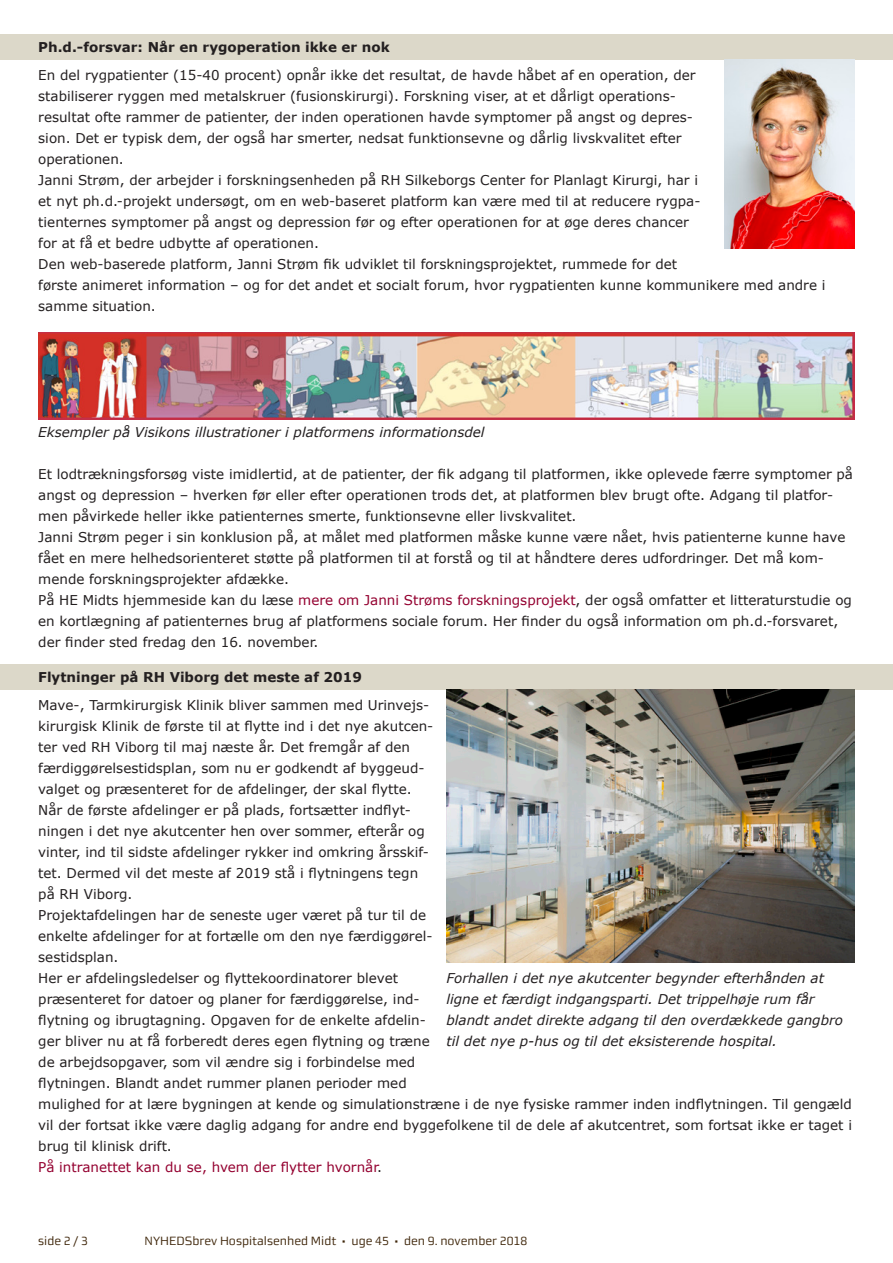
<style>
.page{position:relative;width:893px;height:1263px;background:#fff}
.page>*{position:absolute;margin:0;border:0;box-sizing:border-box;transform-origin:0 0}
.brod{font:13.5px/21px "Verdana";color:#231f20}
.billede{font:italic 13.5px/21px "Verdana";color:#231f20}
.overskrift{font:700 13.5px "Verdana";color:#231f20}
.brod-2{font:italic 13.5px "Verdana";color:#231f20}
.brod-3{font:13.5px "Verdana";color:#940130}
.t1{font:12px "midtsans";color:#3d2408}
.s1{color:#940130}
.s2{color:#231f20}
</style>
<div class="page">
<div style="left:0;top:664px;width:893px;height:25px;background:#dcd8c9"></div>
<div style="left:0;top:34px;width:893px;height:25px;background:#dcd8c9"></div>
<img style="left:724px;top:59px;width:131px;height:189px">
<img style="left:446px;top:689px;width:409px;height:273px">
<img style="left:38px;top:332px;width:817px;height:87px">
<p class="overskrift" style="left:38px;top:38px;width:353px">Ph.d.-forsvar: Når en rygoperation ikke er nok</p>
<p class="brod" style="left:38px;top:65px;width:659px">En del rygpatienter (15-40 procent) opnår ikke det resultat, de havde håbet af en operation, der stabiliserer ryggen med metalskruer (fusionskirurgi). Forskning viser, at et dårligt operations-</p>
<p class="brod" style="left:38px;top:107px;width:656px">resultat ofte rammer de patienter, der inden operationen havde symptomer på angst og depres&shy;sion. Det er typisk dem, der også har smerter, nedsat funktionsevne og dårlig livskvalitet efter operationen.</p>
<p class="brod" style="left:38px;top:170px;width:664px">Janni Strøm, der arbejder i forskningsenheden på RH Silkeborgs Center for Planlagt Kirurgi, har i et nyt ph.d.-projekt undersøgt, om en web-baseret platform kan være med til at reducere rygpa&shy;tienternes symptomer på angst og depression før og efter operationen for at øge deres chancer for at få et bedre udbytte af operationen.</p>
<p class="brod" style="left:38px;top:254px;width:789px">Den web-baserede platform, Janni Strøm fik udviklet til forskningsprojektet, rummede for det<br>første animeret information – og for det andet et socialt forum, hvor rygpatienten kunne kommunikere med andre i samme situation.</p>
<p class="brod-2" style="left:38px;top:423px;width:448px">Eksempler på Visikons illustrationer i platformens informationsdel</p>
<p class="brod" style="left:38px;top:464px;width:816px">Et lodtrækningsforsøg viste imidlertid, at de patienter, der fik adgang til platformen, ikke oplevede færre symptomer på angst og depression – hverken før eller efter operationen trods det, at platformen blev brugt ofte. Adgang til platfor&shy;men påvirkede heller ikke patienternes smerte, funktionsevne eller livskvalitet.</p>
<p class="brod" style="left:38px;top:527px;width:809px">Janni Strøm peger i sin konklusion på, at målet med platformen måske kunne være nået, hvis patienterne kunne have fået en mere helhedsorienteret støtte på platformen til at forstå og til at håndtere deres udfordringer. Det må kom&shy;mende forskningsprojekter afdække.</p>
<p class="brod" style="left:38px;top:590px;width:815px">På HE Midts hjemmeside kan du læse <span class="s1">mere om Janni Strøms forskningsprojekt</span>, der også omfatter et litteraturstudie og en kortlægning af patienternes brug af platformens sociale forum. Her finder du også information om ph.d.-forsvaret, der finder sted fredag den 16. november.</p>
<p class="overskrift" style="left:38px;top:668px;width:325px">Flytninger på RH Viborg det meste af 2019</p>
<p class="brod" style="left:38px;top:695px;width:397px">Mave-, Tarmkirurgisk Klinik bliver sammen med Urinvejs&shy;kirurgisk Klinik de første til at flytte ind i det nye akutcen&shy;ter ved RH Viborg til maj næste år. Det fremgår af den færdiggørelsestidsplan, som nu er godkendt af byggeud&shy;valget og præsenteret for de afdelinger, der skal flytte.</p>
<p class="brod" style="left:38px;top:800px;width:392px">Når de første afdelinger er på plads, fortsætter indflyt&shy;ningen i det nye akutcenter hen over sommer, efterår og vinter, ind til sidste afdelinger rykker ind omkring årsskif&shy;tet. Dermed vil det meste af 2019 stå i flytningens tegn på RH Viborg.</p>
<p class="brod" style="left:38px;top:905px;width:396px">Projektafdelingen har de seneste uger været på tur til de enkelte afdelinger for at fortælle om den nye færdiggørel&shy;sestidsplan.</p>
<p class="brod" style="left:38px;top:968px;width:815px">Her er afdelingsledelser og flyttekoordinatorer blevet<br>præsenteret for datoer og planer for færdiggørelse, ind-<br>flytning og ibrugtagning. Opgaven for de enkelte afdelin-<br>ger bliver nu at få forberedt deres egen flytning og træne<br>de arbejdsopgaver, som vil ændre sig i forbindelse med<br>flytningen. Blandt andet rummer planen perioder med<br>mulighed for at lære bygningen at kende og simulationstræne i de nye fysiske rammer inden indflytningen. Til gengæld vil der fortsat ikke være daglig adgang for andre end byggefolkene til de dele af akutcentret, som fortsat ikke er taget i brug til klinisk drift.</p>
<p class="brod-3" style="left:38px;top:1158px;width:345px">På intranettet kan du se, hvem der flytter hvornår<span class="s2">.</span></p>
<p class="billede" style="left:446px;top:968px;width:398px">Forhallen i det nye akutcenter begynder efterhånden at ligne et færdigt indgangsparti. Det trippelhøje rum får blandt andet direkte adgang til den overdækkede gangbro til det nye p-hus og til det eksisterende hospital.</p>
<p class="t1" style="left:38px;top:1234px;width:51px">side 2 / 3</p>
<p class="t1" style="left:145px;top:1234px;width:384px">NYHEDSbrev Hospitalsenhed Midt • uge 45 • den 9. november 2018</p>
</div>
